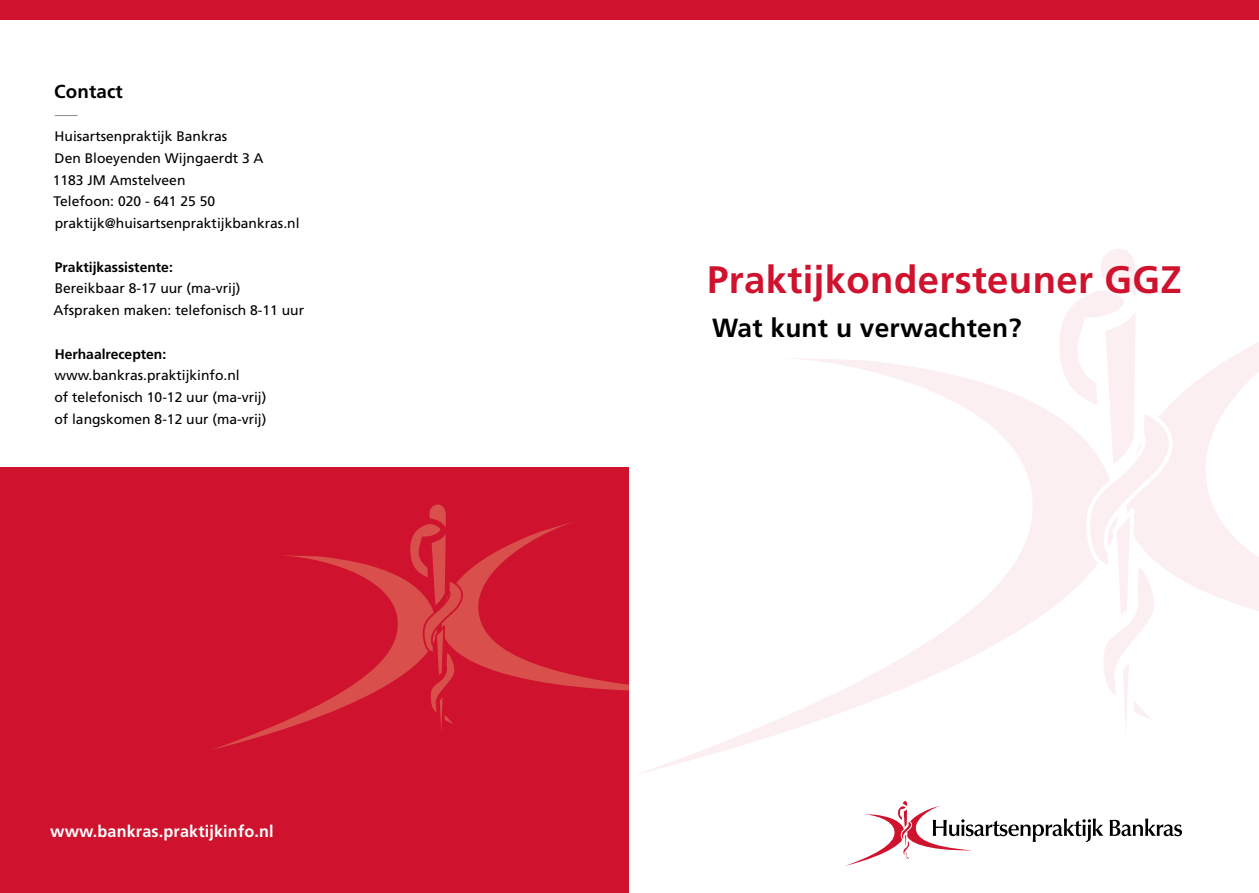
<style>
.page{position:relative;width:1259px;height:893px;background:#fff}
.page>*{position:absolute;margin:0;border:0;box-sizing:border-box;transform-origin:0 0}
.t1{font:700 38.25px "Frutiger";letter-spacing:.01em;color:#cf122d}
.t2{font:700 26.25px "Frutiger";letter-spacing:.01em;color:#000}
.t3{font:700 18.75px "Frutiger";letter-spacing:.01em;color:#000}
.t4{font:700 16.5px "Frutiger";letter-spacing:.01em;color:#fff}
.t5{font:13.8px/21.8px "Frutiger";color:#000}
.t6{font:700 13.8px "Frutiger";color:#000}
.t7{font:700 8.25px "Frutiger";color:#000}
</style>
<div class="page">
<svg style="left:639px;top:358px;width:411px;height:416px"></svg>
<svg style="left:1188px;top:342px;width:71px;height:269px;fill:#fbeff1"></svg>
<svg style="left:1050px;top:249px;width:138px;height:478px"></svg>
<div style="left:0;top:467px;width:629px;height:426px;background:#cf122d"></div>
<div style="left:0;top:0;width:1259px;height:19px;background:#cf122d"></div>
<svg style="left:845px;top:800px;width:258px;height:66px"></svg>
<svg style="left:1109px;top:818px;width:73px;height:18px"></svg>
<svg style="left:213px;top:498px;width:479px;height:252px"></svg>
<div style="left:629px;top:683px;width:63px;height:8px;background:#fff"></div>
<div style="left:629px;top:441px;width:6px;height:452px;background:#fff"></div>
<h3 class="t3" style="left:54px;top:80px;width:70px">Contact</h3>
<p class="t7" style="left:55px;top:107px;width:25px">______</p>
<p class="t5" style="left:53px;top:125px;width:248px">Huisartsenpraktijk Bankras<br>Den Bloeyenden Wijngaerdt 3 A<br>1183 JM Amstelveen<br>Telefoon: 020 - 641 25 50 praktijk@huisartsenpraktijkbankras.nl</p>
<p class="t6" style="left:55px;top:259px;width:119px">Praktijkassistente:</p>
<p class="t5" style="left:53px;top:277px;width:252px">Bereikbaar 8-17 uur (ma-vrij)<br>Afspraken maken: telefonisch 8-11 uur</p>
<p class="t6" style="left:55px;top:346px;width:113px">Herhaalrecepten:</p>
<p class="t5" style="left:54px;top:364px;width:214px">www.bankras.praktijkinfo.nl<br>of telefonisch 10-12 uur (ma-vrij) of langskomen 8-12 uur (ma-vrij)</p>
<p class="t4" style="left:50px;top:822px;width:225px">www.bankras.praktijkinfo.nl</p>
<h1 class="t1" style="left:707px;top:257px;width:476px">Praktijkondersteuner GGZ</h1>
<h2 class="t2" style="left:712px;top:312px;width:311px">Wat kunt u verwachten?</h2>
</div>
